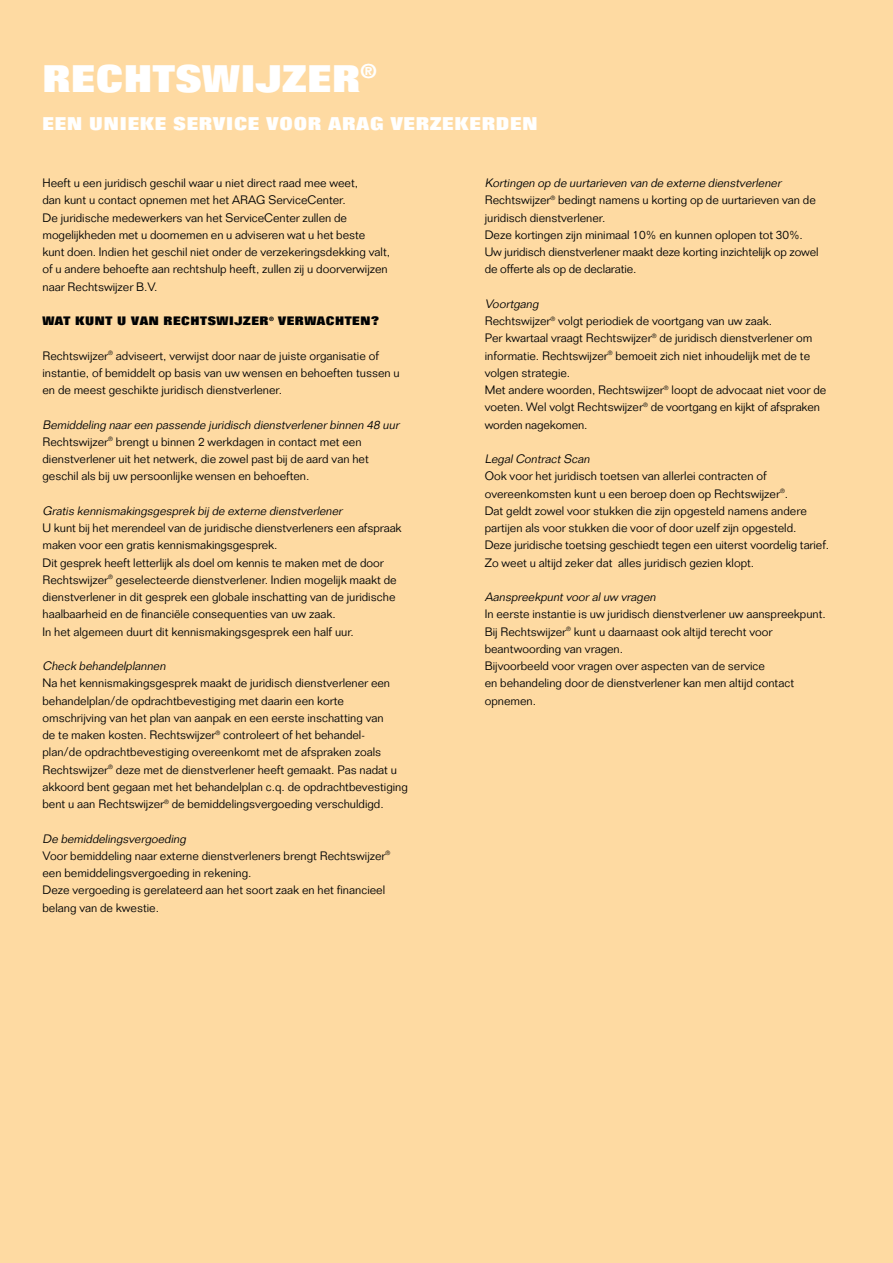
<style>
.page{position:relative;width:893px;height:1263px;background:#fedaa2}
.page>*{position:absolute;margin:0;border:0;box-sizing:border-box;transform-origin:0 0}
._01-heading_groot{font:800 37.5px "Folio";letter-spacing:.025em;color:#fff}
._01-heading_groot-2{font:800 18px "Folio";letter-spacing:.05em;color:#fff}
._02-body{font:300 12px/17.2px "Folio";color:#010203}
._04-_cursief__tussenkop{font:italic 300 12px "Folio";color:#010203}
._03-subheading{font:italic 300 12px "Folio";color:#010203}
._01-heading{font:800 12px "Folio";letter-spacing:.05em;color:#010203}
</style>
<div class="page">
<p class="_01-heading_groot" style="left:43px;top:58px;width:335px">RECHTSWIJZER<sup>®</sup></p>
<p class="_01-heading_groot-2" style="left:43px;top:113px;width:496px">EEN UNIEKE SERVICE VOOR ARAG VERZEKERDEN</p>
<p class="_02-body" style="left:43px;top:174px;width:349px">Heeft u een juridisch geschil waar u niet direct raad mee weet,<br>dan kunt u contact opnemen met het ARAG ServiceCenter.<br>De juridische medewerkers van het ServiceCenter zullen de mogelijkheden met u doornemen en u adviseren wat u het beste kunt doen. Indien het geschil niet onder de verzekeringsdekking valt, of u andere behoefte aan rechtshulp heeft, zullen zij u doorverwijzen naar Rechtswijzer B.V.</p>
<p class="_01-heading" style="left:43px;top:314px;width:338px">WAT KUNT U VAN RECHTSWIJZER<sup>®</sup> VERWACHTEN?</p>
<p class="_02-body" style="left:43px;top:347px;width:359px">Rechtswijzer<sup>®</sup> adviseert, verwijst door naar de juiste organisatie of instantie, of bemiddelt op basis van uw wensen en behoeften tussen u en de meest geschikte juridisch dienstverlener.</p>
<p class="_04-_cursief__tussenkop" style="left:43px;top:417px;width:361px">Bemiddeling naareen passende juridisch dienstverlenerbinnen 48 uur</p>
<p class="_02-body" style="left:43px;top:433px;width:328px">Rechtswijzer<sup>®</sup> brengt u binnen 2 werkdagen in contact met een dienstverlener uit het netwerk, die zowel past bij de aard van het geschil als bij uw persoonlijke wensen en behoeften.</p>
<p class="_04-_cursief__tussenkop" style="left:43px;top:503px;width:304px">Gratis kennismakingsgesprek bij de externe dienstverlener</p>
<p class="_02-body" style="left:43px;top:519px;width:361px">U kunt bij het merendeel van de juridische dienstverleners een afspraak maken voor een gratis kennismakingsgesprek.<br>Dit gesprek heeft letterlijk als doel om kennis te maken met de door Rechtswijzer<sup>®</sup> geselecteerde dienstverlener. Indien mogelijk maakt de dienstverlener in dit gesprek een globale inschatting van de juridische haalbaarheid en de financiële consequenties van uw zaak.<br>In het algemeen duurt dit kennismakingsgesprek een half uur.</p>
<p class="_04-_cursief__tussenkop" style="left:43px;top:659px;width:127px">Check behandelplannen</p>
<p class="_02-body" style="left:43px;top:675px;width:367px">Na het kennismakingsgesprek maakt de juridisch dienstverlener een behandelplan/de opdrachtbevestiging met daarin een korte omschrijving van het plan van aanpak en een eerste inschatting van<br>de te maken kosten. Rechtswijzer<sup>®</sup> controleert of het behandel-<br>plan/de opdrachtbevestiging overeenkomt met de afspraken zoals Rechtswijzer<sup>®</sup> deze met de dienstverlener heeft gemaakt. Pas nadat u akkoord bent gegaan met het behandelplan c.q. de opdrachtbevestiging bent u aan Rechtswijzer<sup>®</sup> de bemiddelingsvergoeding verschuldigd.</p>
<p class="_04-_cursief__tussenkop" style="left:43px;top:831px;width:147px">De bemiddelingsvergoeding</p>
<p class="_02-body" style="left:43px;top:847px;width:349px">Voor bemiddeling naar externe dienstverleners brengt Rechtswijzer<sup>® </sup>een bemiddelingsvergoeding in rekening.<br>Deze vergoeding is gerelateerd aan het soort zaak en het financieel belang van de kwestie.</p>
<p class="_03-subheading" style="left:485px;top:176px;width:300px">Kortingen op de uurtarieven van de externe dienstverlener</p>
<p class="_02-body" style="left:485px;top:192px;width:335px">Rechtswijzer<sup>®</sup> bedingt namens u korting op de uurtarieven van de juridisch dienstverlener.<br>Deze kortingen zijn minimaal 10% en kunnen oplopen tot 30%.<br>Uw juridisch dienstverlener maakt deze korting inzichtelijk op zowel de offerte als op de declaratie.</p>
<p class="_04-_cursief__tussenkop" style="left:485px;top:296px;width:58px">Voortgang</p>
<p class="_02-body" style="left:485px;top:312px;width:343px">Rechtswijzer<sup>®</sup> volgt periodiek de voortgang van uw zaak.<br>Per kwartaal vraagt Rechtswijzer<sup>®</sup> de juridisch dienstverlener om informatie. Rechtswijzer<sup>®</sup> bemoeit zich niet inhoudelijk met de te volgen strategie.<br>Met andere woorden, Rechtswijzer<sup>®</sup> loopt de advocaat niet voor de voeten. Wel volgt Rechtswijzer<sup>®</sup> de voortgang en kijkt of afspraken worden nagekomen.</p>
<p class="_04-_cursief__tussenkop" style="left:485px;top:452px;width:109px">LegalContractScan</p>
<p class="_02-body" style="left:485px;top:468px;width:346px">Ook voor het juridisch toetsen van allerlei contracten of overeenkomsten kunt u een beroep doen op Rechtswijzer<sup>®</sup>.<br>Dat geldt zowel voor stukken die zijn opgesteld namens andere partijen als voor stukken die voor of door uzelf zijn opgesteld.<br>Deze juridische toetsing geschiedt tegen een uiterst voordelig tarief.<br>Zo weet u altijd zeker dat alles juridisch gezien klopt.</p>
<p class="_04-_cursief__tussenkop" style="left:485px;top:590px;width:175px">Aanspreekpuntvooraluw vragen</p>
<p class="_02-body" style="left:485px;top:606px;width:343px">In eerste instantie is uw juridisch dienstverlener uw aanspreekpunt.<br>Bij Rechtswijzer<sup>®</sup> kunt u daarnaast ook altijd terecht voor beantwoording van vragen.<br>Bijvoorbeeld voor vragen over aspecten van de service<br>en behandeling door de dienstverlener kan men altijd contact opnemen.</p>
</div>
